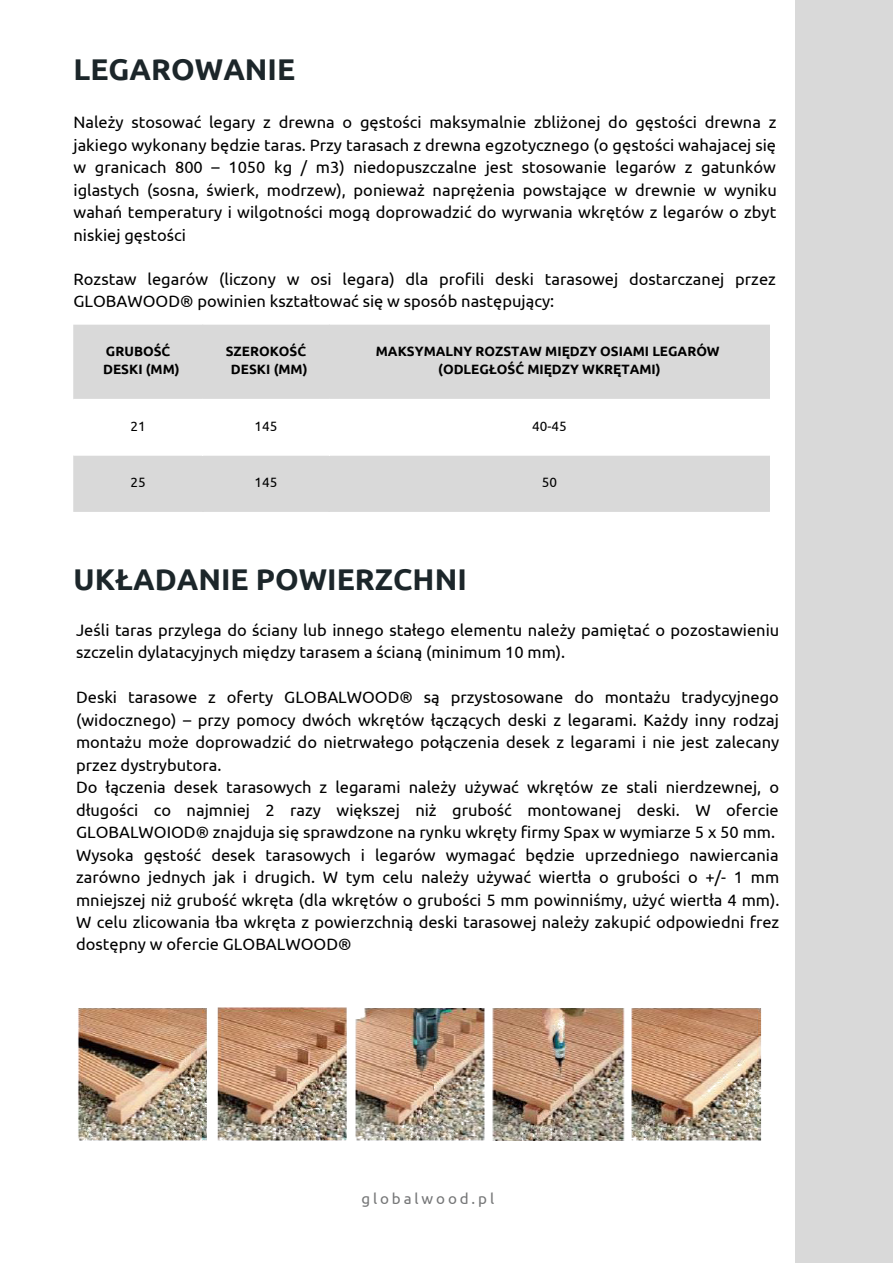
<style>
.page{position:relative;width:893px;height:1264px;background:#fff}
.page>*{position:absolute;margin:0;border:0;box-sizing:border-box;transform-origin:0 0}
.t1{font:700 30px "Ubuntu";color:#1c262a}
.t2{font:16.5px/22.5px "Ubuntu";color:#000;text-align:justify}
.t3{font:15.15px "Ubuntu";letter-spacing:.19em;color:#757677}
.t4{font:700 13.5px "Ubuntu";color:#000}
.t5{font:13.5px "Ubuntu";color:#000}
</style>
<div class="page">
<div style="left:794px;top:0;width:98px;height:1262px;background:#d9d9d9"></div>
<div style="left:73px;top:325px;width:696px;height:187px;background:#d9d9d9"></div>
<svg style="left:73px;top:399px;width:696px;height:56px"></svg>
<img style="left:78px;top:1007px;width:684px;height:134px">
<p class="t1" style="left:73px;top:52px;width:223px">LEGAROWANIE</p>
<p class="t2" style="left:73px;top:111px;width:704px">Należy stosować legary z drewna o gęstości maksymalnie zbliżonej do gęstości drewna z jakiego wykonany będzie taras. Przy tarasach z drewna egzotycznego (o gęstości wahajacej się w granicach 800 – 1050 kg / m3) niedopuszczalne jest stosowanie legarów z gatunków iglastych (sosna, świerk, modrzew), ponieważ naprężenia powstające w drewnie w wyniku wahań temperatury i wilgotności mogą doprowadzić do wyrwania wkrętów z legarów o zbyt niskiej gęstości</p>
<p class="t2" style="left:73px;top:267px;width:704px">Rozstaw legarów (liczony w osi legara) dla profili deski tarasowej dostarczanej przez<br>GLOBAWOOD® powinien kształtować się w sposób następujący:</p>
<p class="t4" style="left:106px;top:344px;width:66px">GRUBOŚĆ</p>
<p class="t4" style="left:103px;top:362px;width:78px">DESKI (MM)</p>
<p class="t4" style="left:226px;top:344px;width:82px">SZEROKOŚĆ</p>
<p class="t4" style="left:231px;top:362px;width:78px">DESKI (MM)</p>
<p class="t4" style="left:376px;top:344px;width:345px">MAKSYMALNY ROZSTAW MIĘDZY OSIAMI LEGARÓW</p>
<p class="t4" style="left:438px;top:362px;width:224px">(ODLEGŁOŚĆ MIĘDZY WKRĘTAMI)</p>
<p class="t5" style="left:130px;top:418px;width:17px">21</p>
<p class="t5" style="left:254px;top:418px;width:24px">145</p>
<p class="t5" style="left:532px;top:418px;width:36px">40-45</p>
<p class="t5" style="left:130px;top:474px;width:17px">25</p>
<p class="t5" style="left:254px;top:474px;width:24px">145</p>
<p class="t5" style="left:542px;top:474px;width:17px">50</p>
<p class="t1" style="left:73px;top:562px;width:395px">UKŁADANIE POWIERZCHNI</p>
<p class="t2" style="left:76px;top:618px;width:704px">Jeśli taras przylega do ściany lub innego stałego elementu należy pamiętać o pozostawieniu szczelin dylatacyjnych między tarasem a ścianą (minimum 10 mm).</p>
<p class="t2" style="left:76px;top:685px;width:704px">Deski tarasowe z oferty GLOBALWOOD® są przystosowane do montażu tradycyjnego (widocznego) – przy pomocy dwóch wkrętów łączących deski z legarami. Każdy inny rodzaj montażu może doprowadzić do nietrwałego połączenia desek z legarami i nie jest zalecany przez dystrybutora.</p>
<p class="t2" style="left:76px;top:775px;width:704px">Do łączenia desek tarasowych z legarami należy używać wkrętów ze stali nierdzewnej, o długości co najmniej 2 razy większej niż grubość montowanej deski. W ofercie GLOBALWOIOD® znajduja się sprawdzone na rynku wkręty firmy Spax w wymiarze 5 x 50 mm.</p>
<p class="t2" style="left:76px;top:843px;width:704px">Wysoka gęstość desek tarasowych i legarów wymagać będzie uprzedniego nawiercania zarówno jednych jak i drugich. W tym celu należy używać wiertła o grubości o +/- 1 mm mniejszej niż grubość wkręta (dla wkrętów o grubości 5 mm powinniśmy, użyć wiertła 4 mm).<br>W celu zlicowania łba wkręta z powierzchnią deski tarasowej należy zakupić odpowiedni frez dostępny w ofercie GLOBALWOOD®</p>
<p class="t3" style="left:361px;top:1189px;width:134px">globalwood.pl</p>
</div>
